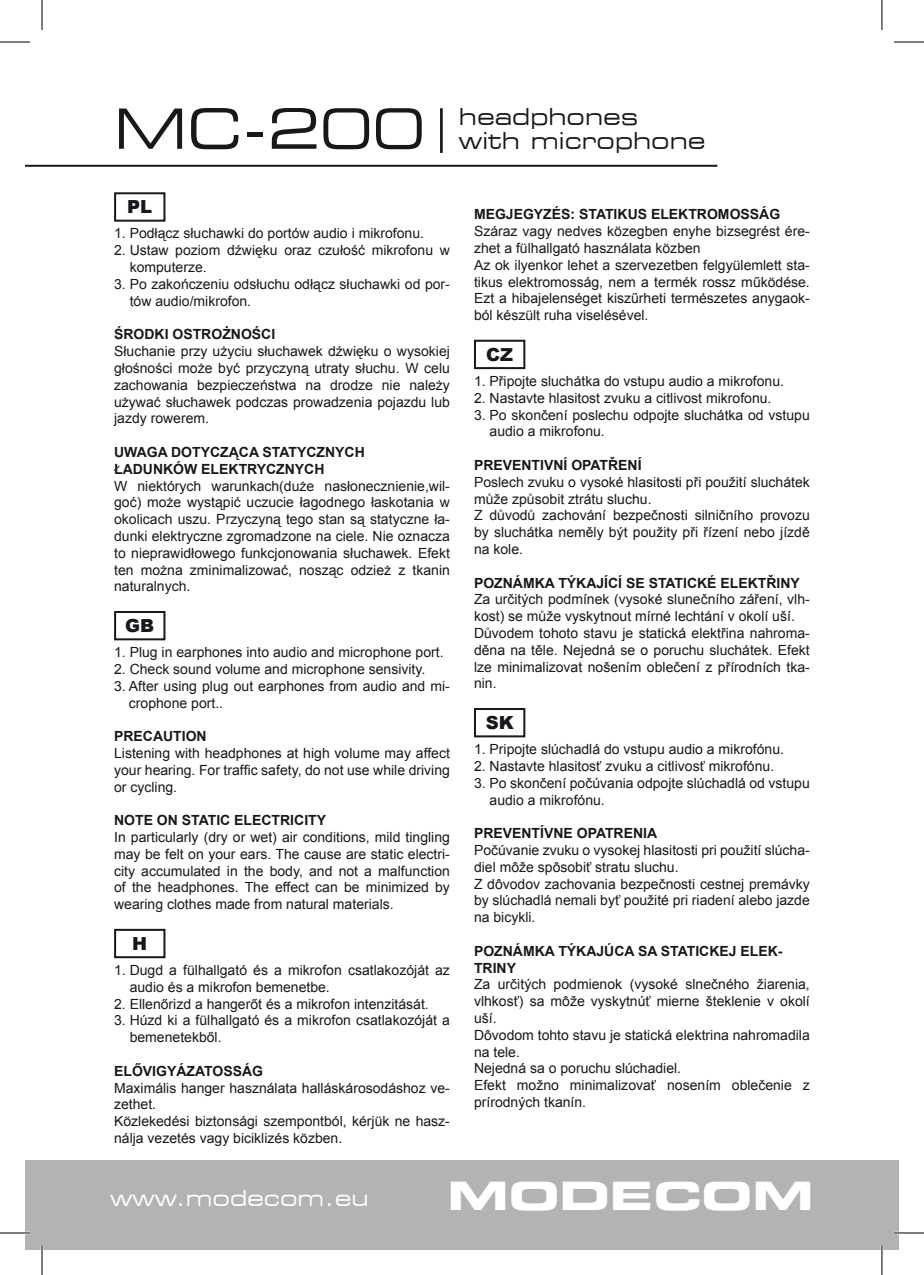
<style>
.page{position:relative;width:924px;height:1275px;background:#fff}
.page>*{position:absolute;margin:0;border:0;box-sizing:border-box;transform-origin:0 0}
.t1{font:55.4px "Square 721 Ex EU Normal";color:#1a171c}
.t2{font:38.6px "Square 721 Ex EU Bold";color:#fff;scale:1.2 1}
.t3{font:23.2px/23.4px "Square 721 Ex EU Normal";color:#1a171c}
.t4{font:22px "Square 721 Ex EU Normal";color:#fff}
.t5{font:900 18px "Arial";color:#1a171c}
.t6{font:14px/16.8px "Arial";color:#1a171c}
.t7{font:700 14px/16.8px "Arial";color:#1a171c}
</style>
<div class="page">
<div style="left:25px;top:1161px;width:873px;height:89px;background:#b1b3b4"></div>
<hr style="left:440px;top:108px;width:2px;height:45px;background:#1a171c">
<hr style="left:25px;top:165px;width:692px;height:2px;background:#1a171c">
<div style="left:114px;top:192px;width:51px;height:30px;border:2px solid #1a171c"></div>
<div style="left:114px;top:611px;width:51px;height:29px;border:2px solid #1a171c"></div>
<div style="left:114px;top:929px;width:51px;height:29px;border:2px solid #1a171c"></div>
<div style="left:474px;top:340px;width:51px;height:29px;border:2px solid #1a171c"></div>
<div style="left:474px;top:708px;width:51px;height:29px;border:2px solid #1a171c"></div>
<hr style="left:0;top:1231px;width:30px;height:3px;background:#fff">
<hr style="left:893px;top:1231px;width:30px;height:3px;background:#fff">
<hr style="left:41px;top:1245px;width:2px;height:30px;background:#fff">
<hr style="left:880px;top:1245px;width:2px;height:30px;background:#fff">
<hr style="left:0;top:42px;width:30px;height:1px;background:#000">
<hr style="left:893px;top:42px;width:30px;height:1px;background:#000">
<hr style="left:0;top:1232px;width:30px;height:1px;background:#000">
<hr style="left:893px;top:1232px;width:30px;height:1px;background:#000">
<hr style="left:42px;top:0;width:1px;height:30px;background:#000">
<hr style="left:42px;top:1245px;width:1px;height:30px;background:#000">
<hr style="left:881px;top:0;width:1px;height:30px;background:#000">
<hr style="left:881px;top:1245px;width:1px;height:30px;background:#000">
<h1 class="t1" style="left:114px;top:96px;width:312px">MC-200</h1>
<h3 class="t3" style="left:458px;top:106px;width:248px">headphones with microphone</h3>
<p class="t5" style="left:127px;top:194px;width:27px">PL</p>
<p class="t6" style="left:114px;top:225px;width:311px">1. Podłącz słuchawki do portów audio i mikrofonu.</p>
<p class="t6" style="left:130px;top:242px;width:321px;text-indent:-16px">2. Ustaw poziom dźwięku oraz czułość mikrofonu w komputerze.</p>
<p class="t6" style="left:130px;top:276px;width:321px;text-indent:-16px">3. Po zakończeniu odsłuchu odłącz słuchawki od por&shy;tów audio/mikrofon.</p>
<p class="t7" style="left:114px;top:326px;width:163px">ŚRODKI OSTROŻNOŚCI</p>
<p class="t6" style="left:114px;top:343px;width:337px;text-align:justify">Słuchanie przy użyciu słuchawek dźwięku o wysokiej głośności może być przyczyną utraty słuchu. W celu zachowania bezpieczeństwa na drodze nie należy używać słuchawek podczas prowadzenia pojazdu lub jazdy rowerem.</p>
<p class="t7" style="left:114px;top:444px;width:252px">UWAGA DOTYCZĄCA STATYCZNYCH<br>ŁADUNKÓW ELEKTRYCZNYCH</p>
<p class="t6" style="left:114px;top:477px;width:337px;text-align:justify">W niektórych warunkach(duże nasłonecznienie,wil&shy;goć) może wystąpić uczucie łagodnego łaskotania w okolicach uszu. Przyczyną tego stan są statyczne ła&shy;dunki elektryczne zgromadzone na ciele. Nie oznacza to nieprawidłowego funkcjonowania słuchawek. Efekt ten można zminimalizować, nosząc odzież z tkanin naturalnych.</p>
<p class="t5" style="left:125px;top:612px;width:30px">GB</p>
<p class="t6" style="left:114px;top:644px;width:331px">1. Plug in earphones into audio and microphone port.</p>
<p class="t6" style="left:114px;top:661px;width:313px">2. Check sound volume and microphone sensivity.</p>
<p class="t6" style="left:129px;top:677px;width:322px;text-indent:-15px">3. After using plug out earphones from audio and mi&shy;crophone port..</p>
<p class="t7" style="left:114px;top:728px;width:94px">PRECAUTION</p>
<p class="t6" style="left:114px;top:745px;width:337px;text-align:justify">Listening with headphones at high volume may affect your hearing. For traffic safety, do not use while driving or cycling.</p>
<p class="t7" style="left:114px;top:812px;width:213px">NOTE ON STATIC ELECTRICITY</p>
<p class="t6" style="left:114px;top:829px;width:337px;text-align:justify">In particularly (dry or wet) air conditions, mild tingling may be felt on your ears. The cause are static electri&shy;city accumulated in the body, and not a malfunction of the headphones. The effect can be minimized by wearing clothes made from natural materials.</p>
<p class="t5" style="left:132px;top:930px;width:16px">H</p>
<p class="t6" style="left:130px;top:962px;width:321px;text-indent:-16px">1. Dugd a fülhallgató és a mikrofon csatlakozóját az audio és a mikrofon bemenetbe.</p>
<p class="t6" style="left:114px;top:995px;width:316px">2. Ellenőrizd a hangerőt és a mikrofon intenzitását.</p>
<p class="t6" style="left:130px;top:1012px;width:321px;text-indent:-16px">3. Húzd ki a fülhallgató és a mikrofon csatlakozóját a bemenetekből.</p>
<p class="t7" style="left:114px;top:1063px;width:150px">ELŐVIGYÁZATOSSÁG</p>
<p class="t6" style="left:114px;top:1079px;width:337px">Maximális hanger használata halláskárosodáshoz ve&shy;zethet.<br>Közlekedési biztonsági szempontból, kérjük ne hasz&shy;nálja vezetés vagy biciklizés közben.</p>
<p class="t7" style="left:474px;top:206px;width:307px">MEGJEGYZÉS: STATIKUS ELEKTROMOSSÁG</p>
<p class="t6" style="left:474px;top:223px;width:337px">Száraz vagy nedves közegben enyhe bizsegrést ére&shy;zhet a fülhallgató használata közben<br>Az ok ilyenkor lehet a szervezetben felgyülemlett sta&shy;tikus elektromosság, nem a termék rossz működése.<br>Ezt a hibajelenséget kiszűrheti természetes anygaok&shy;ból készült ruha viselésével.</p>
<p class="t5" style="left:486px;top:341px;width:28px">CZ</p>
<p class="t6" style="left:474px;top:373px;width:311px">1. Připojte sluchátka do vstupu audio a mikrofonu.</p>
<p class="t6" style="left:474px;top:389px;width:299px">2. Nastavte hlasitost zvuku a citlivost mikrofonu.</p>
<p class="t6" style="left:489px;top:406px;width:321px;text-indent:-16px">3. Po skončení poslechu odpojte sluchátka od vstupu audio a mikrofonu.</p>
<p class="t7" style="left:474px;top:457px;width:169px">PREVENTIVNÍ OPATŘENÍ</p>
<p class="t6" style="left:474px;top:473px;width:337px">Poslech zvuku o vysoké hlasitosti při použití sluchátek může způsobit ztrátu sluchu.<br>Z důvodů zachování bezpečnosti silničního provozu by sluchátka neměly být použity při řízení nebo jízdě na kole.</p>
<p class="t7" style="left:474px;top:575px;width:327px">POZNÁMKA TÝKAJÍCÍ SE STATICKÉ ELEKTŘINY</p>
<p class="t6" style="left:474px;top:591px;width:337px">Za určitých podmínek (vysoké slunečního záření, vlh&shy;kost) se může vyskytnout mírné lechtání v okolí uší.<br>Důvodem tohoto stavu je statická elektřina nahroma&shy;děna na těle. Nejedná se o poruchu sluchátek. Efekt lze minimalizovat nošením oblečení z přírodních tka&shy;nin.</p>
<p class="t5" style="left:485px;top:709px;width:29px">SK</p>
<p class="t6" style="left:474px;top:741px;width:311px">1. Pripojte slúchadlá do vstupu audio a mikrofónu.</p>
<p class="t6" style="left:474px;top:758px;width:301px">2. Nastavte hlasitosť zvuku a citlivosť mikrofónu.</p>
<p class="t6" style="left:489px;top:774px;width:321px;text-indent:-16px">3. Po skončení počúvania odpojte slúchadlá od vstupu audio a mikrofónu.</p>
<p class="t7" style="left:474px;top:825px;width:185px">PREVENTÍVNE OPATRENIA</p>
<p class="t6" style="left:474px;top:842px;width:337px">Počúvanie zvuku o vysokej hlasitosti pri použití slúcha&shy;diel môže spôsobiť stratu sluchu.<br>Z dôvodov zachovania bezpečnosti cestnej premávky by slúchadlá nemali byť použité pri riadení alebo jazde na bicykli.</p>
<p class="t7" style="left:474px;top:943px;width:310px">POZNÁMKA TÝKAJÚCA SA STATICKEJ ELEK-<br>TRINY</p>
<p class="t6" style="left:474px;top:976px;width:337px">Za určitých podmienok (vysoké slnečného žiarenia, vlhkosť) sa môže vyskytnúť mierne šteklenie v okolí uší.<br>Dôvodom tohto stavu je statická elektrina nahromadila na tele.<br>Nejedná sa o poruchu slúchadiel.<br>Efekt možno minimalizovať nosením oblečenie z prírodných tkanín.</p>
<h3 class="t4" style="left:110px;top:1185px;width:260px">www.modecom.eu</h3>
<h2 class="t2" style="left:447px;top:1173px;width:307px">MODECOM</h2>
</div>
